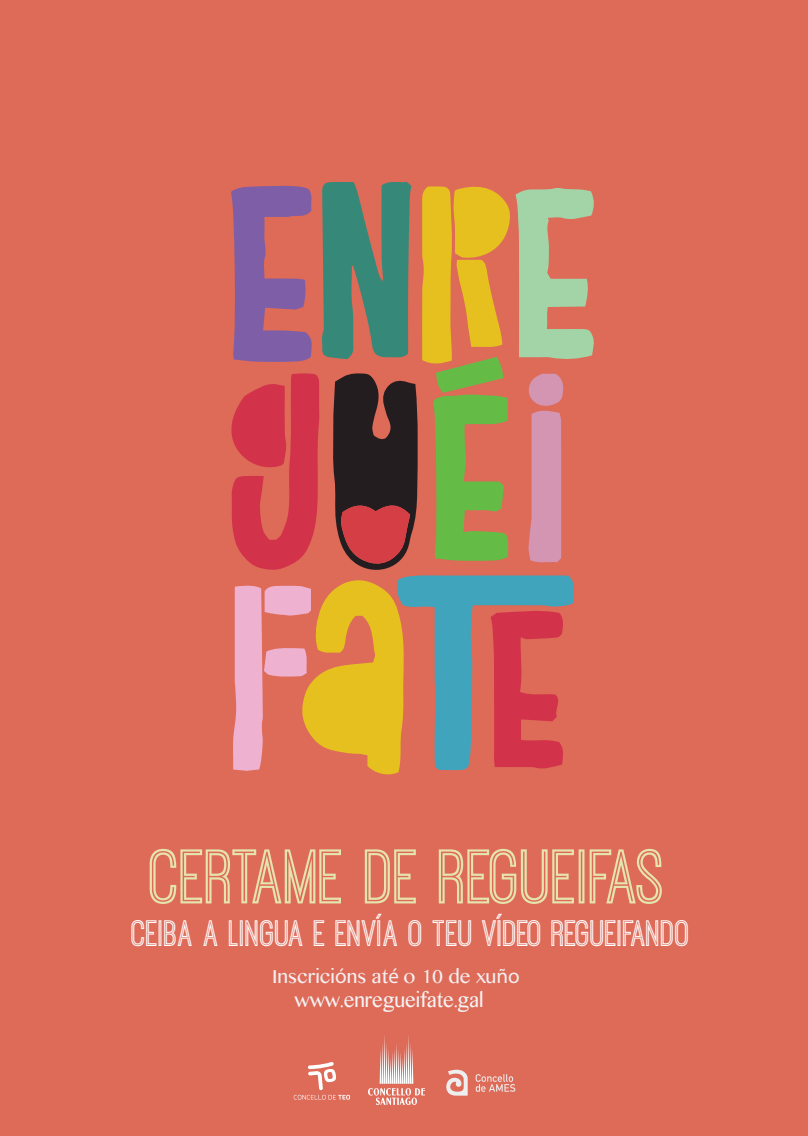
<style>
.page{position:relative;width:808px;height:1136px;background:#de6a58}
.page>*{position:absolute;margin:0;border:0;box-sizing:border-box;transform-origin:0 0}
.t1{font:80.19px "Ostrich Sans Inline";color:#e5e3ae}
.t2{font:38.12px "Ostrich Sans Inline";color:#fff}
.t3{font:22.5px "Kannada MN";letter-spacing:-.01em;color:#f4f4f4;scale:.93 1}
.t4{font:21.06px "Kannada MN";color:#f4eff0}
.s1{font-family:"Myriad Pro"}
</style>
<div class="page">
<svg style="left:294px;top:1062px;width:56px;height:37px"></svg>
<svg style="left:446px;top:1069px;width:22px;height:26px"></svg>
<svg style="left:475px;top:1074px;width:40px;height:18px"></svg>
<img style="left:369px;top:1035px;width:56px;height:70px">
<svg style="left:231px;top:181px;width:363px;height:594px"></svg>
<h1 class="t1" style="left:150px;top:835px;width:517px">CERTAME DE REGUEIFAs</h1>
<p class="t2" style="left:132px;top:913px;width:560px">CEIbA A LINGUA E ENVÍA O TEU VÍDEO REGUEIFANDO</p>
<p class="t4" style="left:272px;top:964px;width:249px">Inscrici<span class="s1">ó</span>ns at<span class="s1">é</span> o 10 de xu<span class="s1">ño</span></p>
<p class="t3" style="left:295px;top:986px;width:205px">www.enregueifate.gal</p>
</div>
